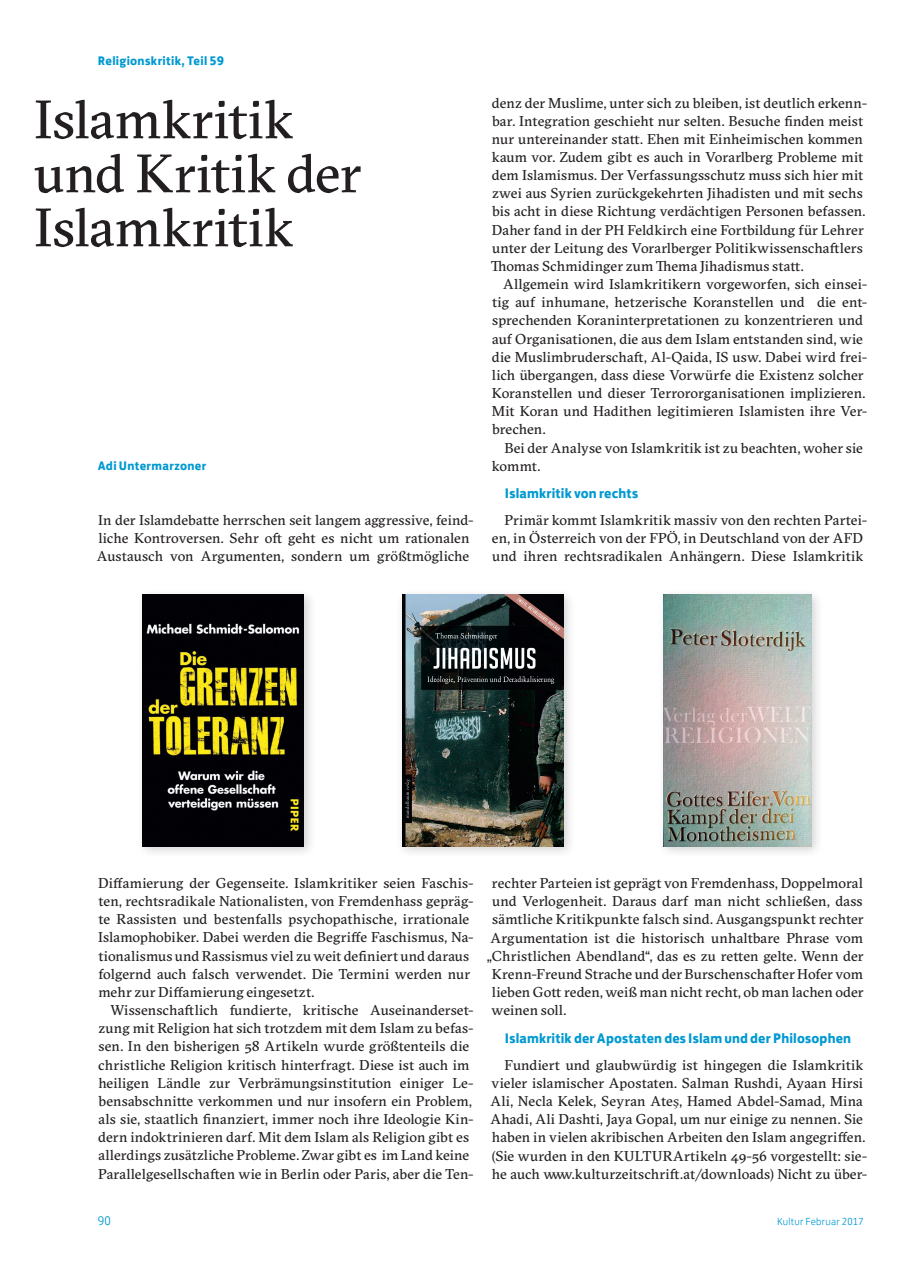
<style>
.page{position:relative;width:919px;height:1280px;background:#fff}
.page>*{position:absolute;margin:0;border:0;box-sizing:border-box;transform-origin:0 0}
.t1{font:54px/54px "GT Sectra";color:#231f20}
.t2{font:14.25px/18.1px "GT Sectra";letter-spacing:.005em;color:#231f20}
.t3{font:700 14.25px "FS Jack";letter-spacing:.01em;color:#0099d1}
.t4{font:700 12.75px "FS Jack";letter-spacing:.025em;color:#0099d1}
.t5{font:300 12.75px "FS Jack";color:#0099d1}
.t6{font:300 10.5px "FS Jack";letter-spacing:.025em;color:#0099d1}
.s1{color:#3a3d3f}
</style>
<div class="page">
<div style="left:136px;top:588px;width:180px;height:271px;background:#231f20;opacity:.2"></div>
<img style="left:142px;top:594px;width:162px;height:252px">
<div style="left:395px;top:588px;width:181px;height:271px;background:#231f20;opacity:.2"></div>
<img style="left:402px;top:594px;width:161px;height:252px">
<div style="left:657px;top:588px;width:166px;height:271px;background:#231f20;opacity:.2"></div>
<img style="left:663px;top:594px;width:148px;height:252px">
<p class="t4" style="left:98px;top:50px;width:128px">Religionskritik, Teil 59</p>
<h1 class="t1" style="left:34px;top:92px;width:329px">Islamkritik und Kritik der<br>Islamkritik</h1>
<p class="t4" style="left:98px;top:455px;width:110px">Adi Untermarzoner</p>
<p class="t2" style="left:97px;top:511px;width:378px">In der Islamdebatte herrschen seit langem aggressive, feind&shy;liche Kontroversen. Sehr oft geht es nicht um rationalen<br>Austausch von Argumenten, sondern um größtmögliche</p>
<p class="t2" style="left:491px;top:93px;width:377px">denz der Muslime, unter sich zu bleiben, ist deutlich erkenn&shy;bar. Integration geschieht nur selten. Besuche finden meist nur untereinander statt. Ehen mit Einheimischen kommen kaum vor. Zudem gibt es auch in Vorarlberg Probleme mit dem Islamismus. Der Verfassungsschutz muss sich hier mit zwei aus Syrien zurückgekehrten Jihadisten und mit sechs bis acht in diese Richtung verdächtigen Personen befassen.<br>Daher fand in der PH Feldkirch eine Fortbildung für Lehrer unter der Leitung des Vorarlberger Politikwissenschaftlers Thomas Schmidinger zum Thema Jihadismus statt.</p>
<p class="t2" style="left:491px;top:275px;width:377px;text-indent:11px">Allgemein wird Islamkritikern vorgeworfen, sich einsei&shy;tig auf inhumane, hetzerische Koranstellen und die ent&shy;sprechenden Koraninterpretationen zu konzentrieren und auf Organisationen, die aus dem Islam entstanden sind, wie die Muslimbruderschaft, Al-Qaida, IS usw. Dabei wird frei&shy;lich übergangen, dass diese Vorwürfe die Existenz solcher Koranstellen und dieser Terrororganisationen implizieren.<br>Mit Koran und Hadithen legitimieren Islamisten ihre Ver&shy;brechen.</p>
<p class="t2" style="left:492px;top:438px;width:372px;text-indent:13px">Bei der Analyse von Islamkritik ist zu beachten, woher sie kommt.</p>
<p class="t3" style="left:505px;top:481px;width:135px">Islamkritik von rechts</p>
<p class="t2" style="left:492px;top:511px;width:377px;text-indent:13px">Primär kommt Islamkritik massiv von den rechten Partei&shy;en, in Österreich von der FPÖ, in Deutschland von der AFD und ihren rechtsradikalen Anhängern. Diese Islamkritik</p>
<p class="t2" style="left:98px;top:874px;width:377px">Diffamierung der Gegenseite. Islamkritiker seien Faschis&shy;ten, rechtsradikale Nationalisten, von Fremdenhass gepräg&shy;te Rassisten und bestenfalls psychopathische, irrationale Islamophobiker. Dabei werden die Begriffe Faschismus, Na&shy;tionalismus und Rassismus viel zu weit definiert und daraus folgernd auch falsch verwendet. Die Termini werden nur mehr zur Diffamierung eingesetzt.</p>
<p class="t2" style="left:98px;top:1001px;width:377px;text-indent:12px">Wissenschaftlich fundierte, kritische Auseinanderset&shy;zung mit Religion hat sich trotzdem mit dem Islam zu befas&shy;sen. In den bisherigen 58 Artikeln wurde größtenteils die christliche Religion kritisch hinterfragt. Diese ist auch im heiligen Ländle zur Verbrämungsinstitution einiger Le&shy;bensabschnitte verkommen und nur insofern ein Problem, als sie, staatlich finanziert, immer noch ihre Ideologie Kin&shy;dern indoktrinieren darf. Mit dem Islam als Religion gibt es allerdings zusätzliche Probleme. Zwar gibt es im Land keine Parallelgesellschaften wie in Berlin oder Paris, aber die Ten-</p>
<p class="t2" style="left:492px;top:874px;width:372px">rechter Parteien ist geprägt von Fremdenhass, Doppelmoral</p>
<p class="t2" style="left:492px;top:892px;width:372px">und Verlogenheit. Daraus darf man nicht schließen, dass</p>
<p class="t2" style="left:492px;top:910px;width:373px">sämtliche Kritikpunkte falsch sind. Ausgangspunkt rechter</p>
<p class="t2" style="left:490px;top:928px;width:374px">Argumentation ist die historisch unhaltbare Phrase vom</p>
<p class="t2" style="left:486px;top:947px;width:378px">„Christlichen Abendland“, das es zu retten gelte. Wenn der</p>
<p class="t2" style="left:491px;top:965px;width:373px">Krenn-Freund Strache und der Burschenschafter Hofer vom</p>
<p class="t2" style="left:492px;top:983px;width:373px">lieben Gott reden, weiß man nicht recht, ob man lachen oder</p>
<p class="t2" style="left:491px;top:1001px;width:76px">weinen soll.</p>
<p class="t3" style="left:505px;top:1026px;width:348px">Islamkritik der Apostaten des Islam und der Philosophen</p>
<p class="t2" style="left:490px;top:1055px;width:378px;text-indent:14px">Fundiert und glaubwürdig ist hingegen die Islamkritik vieler islamischer Apostaten. Salman Rushdi, Ayaan Hirsi Ali, Necla Kelek, Seyran Ate<span class="s1">ş</span>, Hamed Abdel-Samad, Mina Ahadi, Ali Dashti, Jaya Gopal, um nur einige zu nennen. Sie haben in vielen akribischen Arbeiten den Islam angegriffen. (Sie wurden in den KULTURArtikeln 49-56 vorgestellt: sie&shy;he auch www.kulturzeitschrift.at/downloads) Nicht zu über-</p>
<p class="t5" style="left:98px;top:1210px;width:15px">90</p>
<p class="t6" style="left:777px;top:1213px;width:88px">Kultur Februar 2017</p>
</div>
